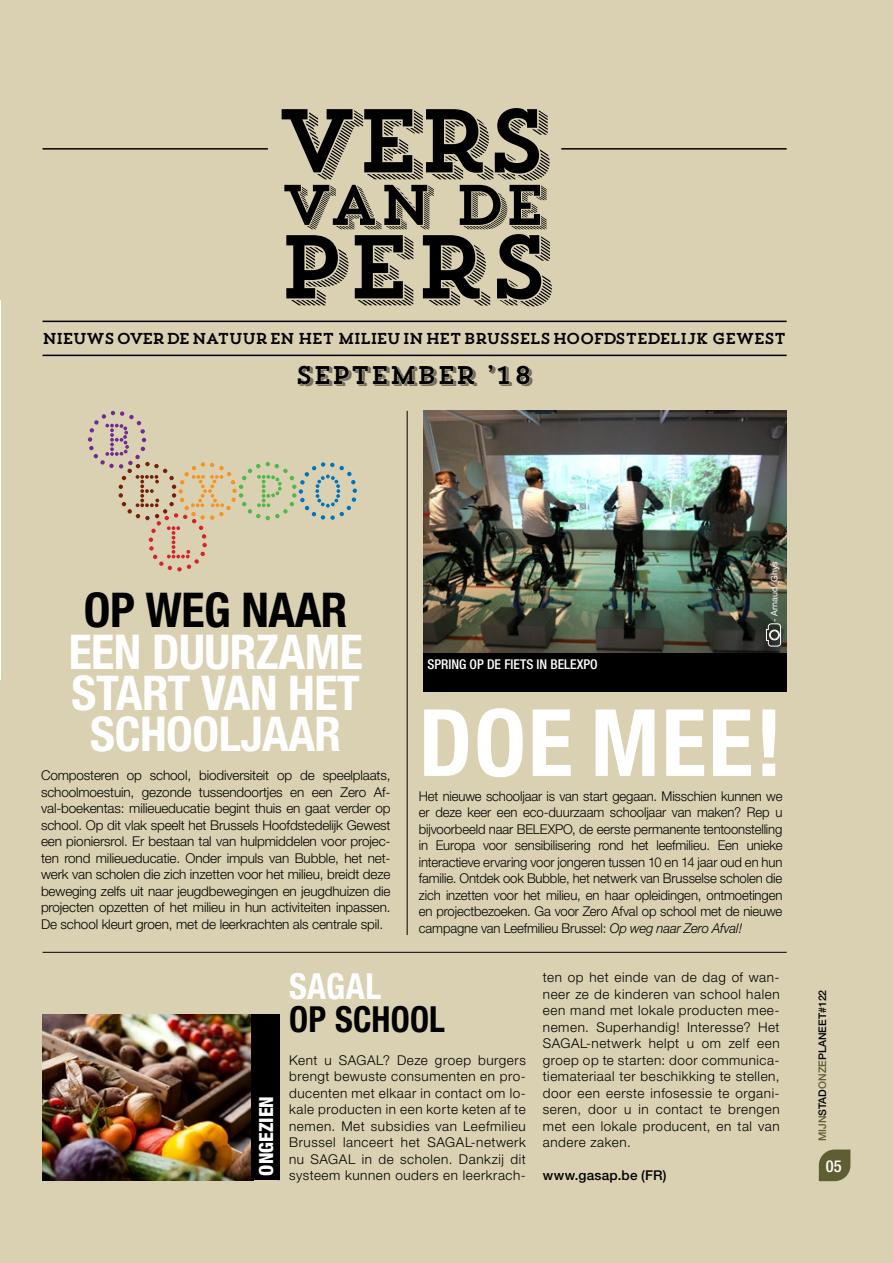
<style>
.page{position:relative;width:893px;height:1263px;background:#fff}
.page>*{position:absolute;margin:0;border:0;box-sizing:border-box;transform-origin:0 0}
.t1{font:700 condensed 93px "Helvetica Neue";letter-spacing:.02em;color:#fff}
.t2{font:90px "Trend Slab Four";letter-spacing:.02em;color:#000}
.t3{font:57px "Trend Slab Four";color:#000}
.t4{font:700 condensed 48px/41.2px "Helvetica Neue";letter-spacing:-.01em;color:#fff;text-align:center}
.t5{font:700 condensed 48px "Helvetica Neue";letter-spacing:-.01em;color:#000}
.t6{font:700 condensed 36px "Helvetica Neue";letter-spacing:.005em;color:#000;scale:.95 1}
.t7{font:700 condensed 36px "Helvetica Neue";letter-spacing:.015em;color:#fff;scale:.95 1}
.t8{font:25.5px "Trend Slab Four";color:#000}
.t9{font:800 condensed 19.5px "Helvetica Neue";color:#fff}
.t10{font:500 condensed 16.5px "Helvetica Neue";color:#fff}
.t11{font:15.75px "Trend Slab One";letter-spacing:-.07em;color:#000}
.t12{font:300 13.5px/16.5px "Helvetica Neue";letter-spacing:-.01em;color:#000;text-align:justify}
.t13{font:300 13.5px/16.5px "Helvetica Neue LT Std";letter-spacing:.04em;color:#000;text-align:justify}
.t14{font:500 condensed 13.5px "Helvetica Neue";color:#fff}
.t15{font:500 13.5px "Helvetica Neue LT Std";letter-spacing:.015em;color:#000}
.t16{font:500 10.5px "Helvetica Neue LT Std";color:#000}
.t17{font:9px "Helvetica Neue";color:#fff}
.s1{font-style:italic}
.s2{color:#5f5e32}
</style>
<div class="page">
<div style="left:1px;top:0;width:892px;height:1263px;background:#dad1b2"></div>
<hr style="left:43px;top:952px;width:744px;height:1px;background:#000">
<hr style="left:407px;top:411px;width:1px;height:524px;background:#000">
<img style="left:423px;top:411px;width:364px;height:242px">
<div style="left:423px;top:653px;width:364px;height:39px;background:#000"></div>
<img style="left:43px;top:1014px;width:208px;height:166px">
<div style="left:251px;top:1014px;width:28px;height:166px;background:#000"></div>
<svg style="left:819px;top:1149px;width:31px;height:32px"></svg>
<svg style="left:766px;top:623px;width:15px;height:23px"></svg>
<div style="left:770px;top:630px;width:9px;height:9px;border:1px solid #fff;border-radius:50%"></div>
<svg style="left:88px;top:411px;width:269px;height:160px"></svg>
<hr style="left:43px;top:148px;width:225px;height:2px;background:#000">
<hr style="left:561px;top:148px;width:226px;height:2px;background:#000">
<hr style="left:43px;top:321px;width:744px;height:1px;background:#000">
<hr style="left:43px;top:355px;width:744px;height:1px;background:#000">
<h2 class="t2" style="left:280px;top:83px;width:270px">VERS</h2>
<h3 class="t3" style="left:284px;top:168px;width:264px">VAN DE</h3>
<h2 class="t2" style="left:278px;top:209px;width:275px">PERS</h2>
<p class="t11" style="left:43px;top:329px;width:746px">NIEUWS OVER DE NATUUR EN HET MILIEU IN HET BRUSSELS HOOFDSTEDELIJK GEWEST</p>
<h3 class="t8" style="left:295px;top:359px;width:240px">SEPTEMBER ’18</h3>
<h3 class="t5" style="left:84px;top:581px;width:265px">OP WEG NAAR</h3>
<h3 class="t4" style="left:69px;top:630px;width:296px">EEN DUURZAME<br>START VAN HET<br>SCHOOLJAAR</h3>
<p class="t12" style="left:41px;top:767px;width:351px">Composteren op school, biodiversiteit op de speelplaats, schoolmoestuin, gezonde tussendoortjes en een Zero Af&shy;val-boekentas: milieueducatie begint thuis en gaat verder op school. Op dit vlak speelt het Brussels Hoofdstedelijk Gewest een pioniersrol. Er bestaan tal van hulpmiddelen voor projec&shy;ten rond milieueducatie. Onder impuls van Bubble, het net&shy;werk van scholen die zich inzetten voor het milieu, breidt deze beweging zelfs uit naar jeugdbewegingen en jeugdhuizen die projecten opzetten of het milieu in hun activiteiten inpassen.<br>De school kleurt groen, met de leerkrachten als centrale spil.</p>
<p class="t14" style="left:427px;top:656px;width:172px">SPRING OP DE FIETS IN BELEXPO</p>
<p class="t17" style="left:769px;top:621px;width:62px;rotate:-90deg">- Arnaud_Ghys</p>
<h1 class="t1" style="left:419px;top:686px;width:365px">DOE MEE!</h1>
<p class="t12" style="left:419px;top:787px;width:365px">Het nieuwe schooljaar is van start gegaan. Misschien kunnen we er deze keer een eco-duurzaam schooljaar van maken? Rep u bijvoorbeeld naar BELEXPO, de eerste permanente tentoonstelling in Europa voor sensibilisering rond het leefmilieu. Een unieke interactieve ervaring voor jongeren tussen 10 en 14 jaar oud en hun familie. Ontdek ook Bubble, het netwerk van Brusselse scholen die zich inzetten voor het milieu, en haar opleidingen, ontmoetingen en projectbezoeken. Ga voor Zero Afval op school met de nieuwe campagne van Leefmilieu Brussel: <span class="s1">Op weg naar Zero Afval!</span></p>
<h3 class="t9" style="left:254px;top:1175px;width:81px;rotate:-90deg">ONGEZIEN</h3>
<h3 class="t7" style="left:289px;top:964px;width:98px">SAGAL</h3>
<h3 class="t6" style="left:289px;top:997px;width:166px">OP SCHOOL</h3>
<p class="t13" style="left:289px;top:1051px;width:238px">Kent u SAGAL? Deze groep burgers brengt bewuste consumenten en pro&shy;ducenten met elkaar in contact om lo&shy;kale producten in een korte keten af te nemen. Met subsidies van Leefmilieu Brussel lanceert het SAGAL-netwerk nu SAGAL in de scholen. Dankzij dit systeem kunnen ouders en leerkrach-</p>
<p class="t13" style="left:543px;top:969px;width:238px">ten op het einde van de dag of wan&shy;neer ze de kinderen van school halen een mand met lokale producten mee&shy;nemen. Superhandig! Interesse? Het SAGAL-netwerk helpt u om zelf een groep op te starten: door communica&shy;tiemateriaal ter beschikking te stellen, door een eerste infosessie te organi&shy;seren, door u in contact te brengen met een lokale producent, en tal van andere zaken.</p>
<p class="t15" style="left:543px;top:1167px;width:125px">www.gasap.be (FR)</p>
<p class="t16" style="left:816px;top:1141px;width:153px;rotate:-90deg"><span class="s2">MIJN</span>STAD<span class="s2">ONZE</span>PLANEET#122</p>
<p class="t10" style="left:826px;top:1156px;width:17px">05</p>
</div>
